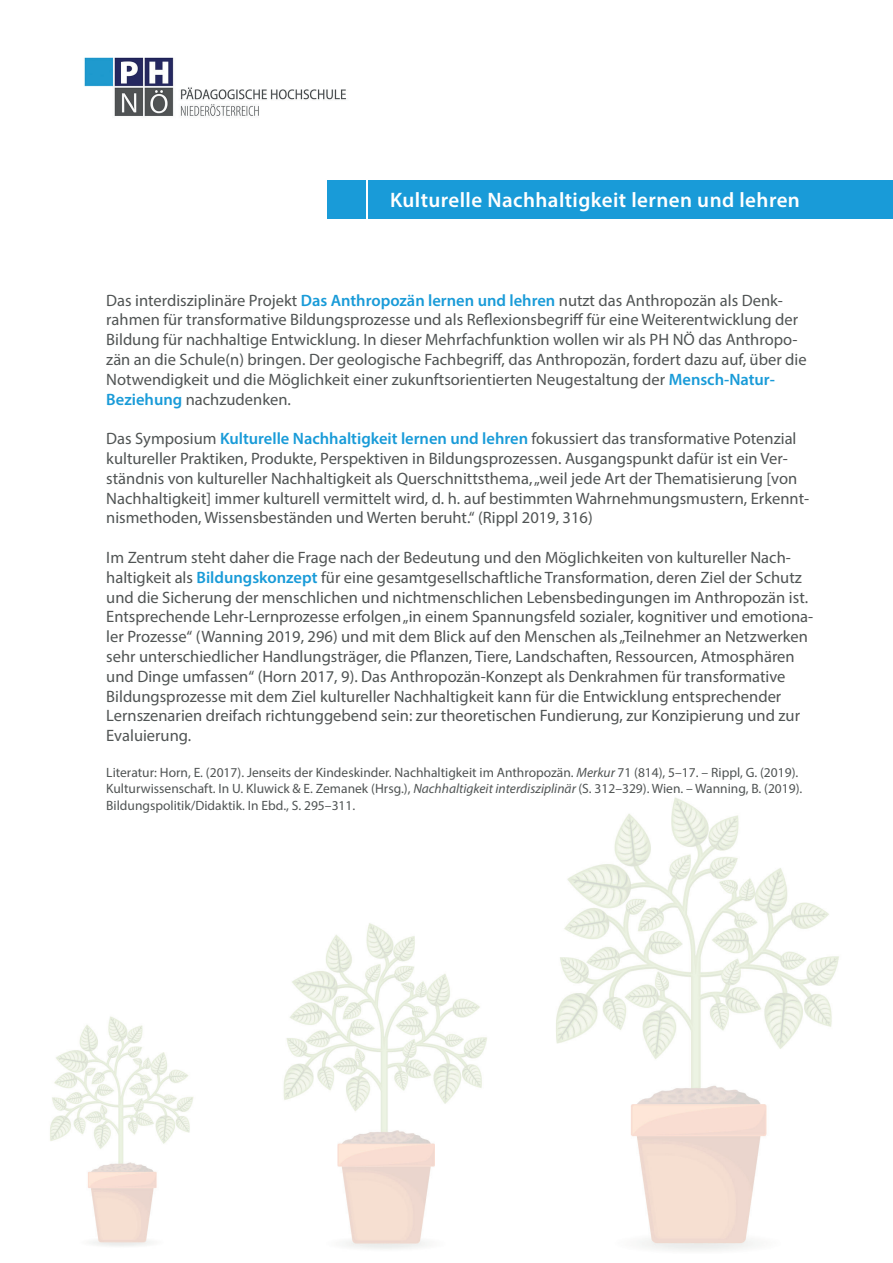
<style>
.page{position:relative;width:893px;height:1263px;background:#fff}
.page>*{position:absolute;margin:0;border:0;box-sizing:border-box;transform-origin:0 0}
.t1{font:600 21px "Myriad Pro";letter-spacing:.02em;color:#fff}
.t2{font:16.5px/19.8px "Myriad Pro";color:#505454}
.t3{font:13.5px/16.2px "Myriad Pro";color:#505454}
.s1{font-weight:600;color:#199bd8}
.s2{font-style:italic}
</style>
<div class="page">
<img style="left:50px;top:57px;width:843px;height:1194px">
<div style="left:369px;top:181px;width:524px;height:38px;background:#199bd8"></div>
<div style="left:328px;top:181px;width:38px;height:38px;background:#199bd8"></div>
<p class="t1" style="left:390px;top:187px;width:411px">Kulturelle Nachhaltigkeit lernen und lehren</p>
<p class="t2" style="left:106px;top:290px;width:702px">Das interdisziplinäre Projekt <span class="s1">Das Anthropozän lernen und lehren</span> nutzt das Anthropozän als Denk&shy;rahmen für transformative Bildungsprozesse und als Reflexionsbegriff für eine Weiterentwicklung der Bildung für nachhaltige Entwicklung. In dieser Mehrfachfunktion wollen wir als PH NÖ das Anthropo&shy;zän an die Schule(n) bringen. Der geologische Fachbegriff, das Anthropozän, fordert dazu auf, über die Notwendigkeit und die Möglichkeit einer zukunftsorientierten Neugestaltung der <span class="s1">Mensch-Natur-Beziehung</span> nachzudenken.</p>
<p class="t2" style="left:106px;top:428px;width:704px">Das Symposium <span class="s1">Kulturelle Nachhaltigkeit lernen und lehren</span> fokussiert das transformative Potenzial kultureller Praktiken, Produkte, Perspektiven in Bildungsprozessen. Ausgangspunkt dafür ist ein Ver&shy;ständnis von kultureller Nachhaltigkeit als Querschnittsthema, „weil jede Art der Thematisierung [von Nachhaltigkeit] immer kulturell vermittelt wird, d. h. auf bestimmten Wahrnehmungsmustern, Erkennt&shy;nismethoden, Wissensbeständen und Werten beruht.“ (Rippl 2019, 316)</p>
<p class="t2" style="left:106px;top:547px;width:708px">Im Zentrum steht daher die Frage nach der Bedeutung und den Möglichkeiten von kultureller Nach&shy;haltigkeit als <span class="s1">Bildungskonzept</span> für eine gesamtgesellschaftliche Transformation, deren Ziel der Schutz und die Sicherung der menschlichen und nichtmenschlichen Lebensbedingungen im Anthropozän ist.<br>Entsprechende Lehr-Lernprozesse erfolgen „in einem Spannungsfeld sozialer, kognitiver und emotiona&shy;ler Prozesse“ (Wanning 2019, 296) und mit dem Blick auf den Menschen als „Teilnehmer an Netzwerken sehr unterschiedlicher Handlungsträger, die Pflanzen, Tiere, Landschaften, Ressourcen, Atmosphären und Dinge umfassen“ (Horn 2017, 9). Das Anthropozän-Konzept als Denkrahmen für transformative Bildungsprozesse mit dem Ziel kultureller Nachhaltigkeit kann für die Entwicklung entsprechender Lernszenarien dreifach richtunggebend sein: zur theoretischen Fundierung, zur Konzipierung und zur Evaluierung.</p>
<p class="t3" style="left:106px;top:764px;width:698px">Literatur: Horn, E. (2017). Jenseits der Kindeskinder. Nachhaltigkeit im Anthropozän. <span class="s2">Merkur</span> 71 (814), 5–17. – Rippl, G. (2019).<br>Kulturwissenschaft. In U. Kluwick &amp; E. Zemanek (Hrsg.), <span class="s2">Nachhaltigkeit interdisziplinär</span> (S. 312–329). Wien. – Wanning, B. (2019).<br>Bildungspolitik/Didaktik. In Ebd., S. 295–311.</p>
</div>
